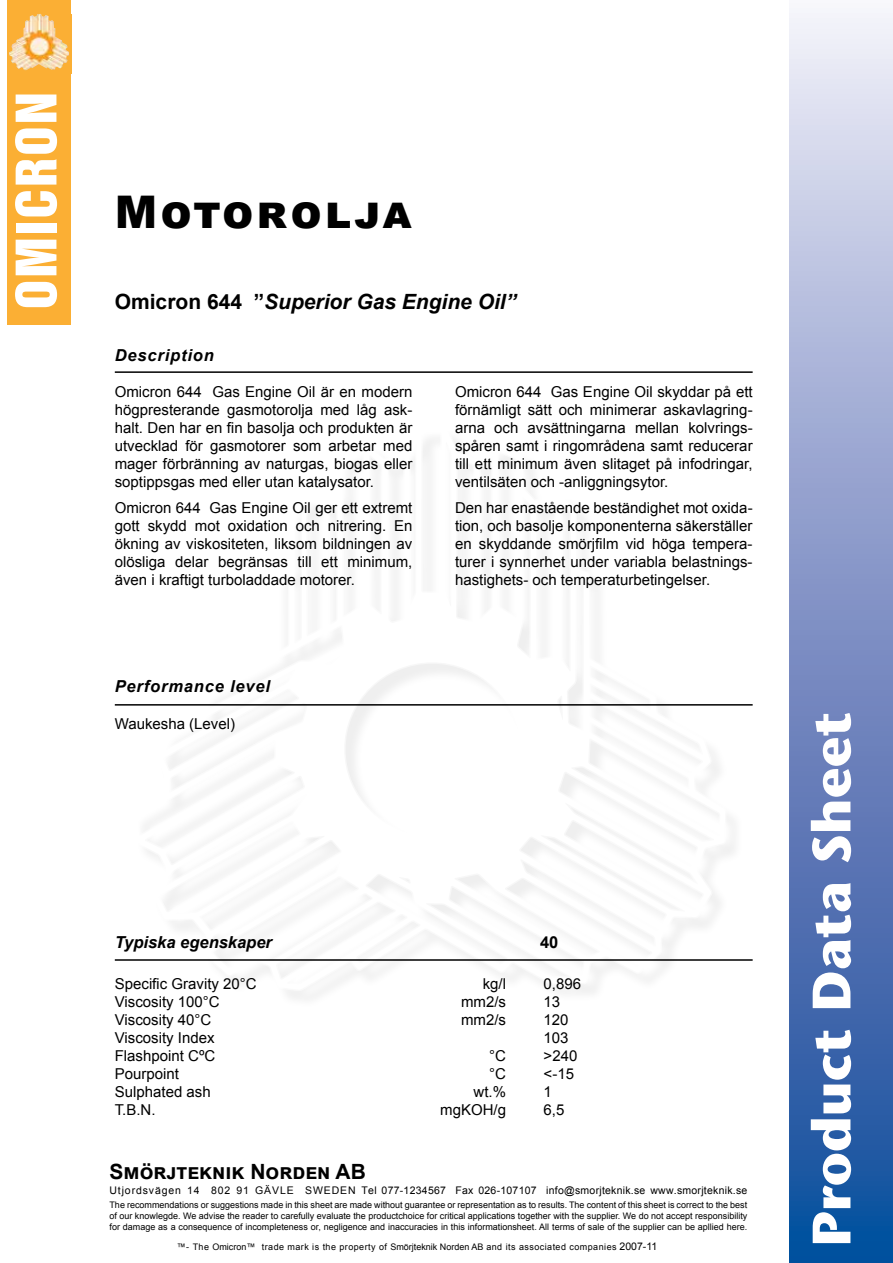
<style>
.page{position:relative;width:893px;height:1263px;background:#fff}
.page>*{position:absolute;margin:0;border:0;box-sizing:border-box;transform-origin:0 0}
.t1{font:700 54px "Stone Sans";color:#fff}
.t2{font:51px "Swiss 921 BT Regular A";letter-spacing:.04em;color:#fff;scale:1.04 1}
.t3{font:900 45px "Arial";letter-spacing:.07em;color:#000}
.t4{font:italic 700 21px "Arial";color:#000}
.t5{font:700 21px "Arial";color:#000}
.t6{font:italic 700 16.5px "Arial";letter-spacing:.05em;color:#000}
.t7{font:italic 700 16.5px "Arial";color:#000}
.t8{font:700 16.5px "Arial";color:#000}
.t9{font:15px/18px "Arial";color:#000;text-align:justify}
.t10{font:10.5px "Arial";letter-spacing:.025em;color:#000}
.t11{font:9px/10.8px "Arial";color:#000;text-align:justify}
.t12{font:9px "Arial";letter-spacing:.05em;color:#000}
.s1{font-style:normal}
.s2{font-size:10.5px}
</style>
<div class="page">
<svg style="left:145px;top:439px;width:582px;height:552px"></svg>
<svg style="left:789px;top:13px;width:104px;height:1250px;background:#7d94c6"></svg>
<div style="left:7px;top:0;width:64px;height:325px;background:#fbaf34"></div>
<img style="left:9px;top:14px;width:60px;height:56px">
<hr style="left:115px;top:704px;width:638px;height:2px;background:#000">
<hr style="left:115px;top:959px;width:638px;height:2px;background:#000">
<hr style="left:115px;top:371px;width:638px;height:2px;background:#000">
<h2 class="t2" style="left:3px;top:309px;width:210px;rotate:-90deg">OMICRON</h2>
<h3 class="t3" style="left:115px;top:179px;width:298px">Motorolja</h3>
<h3 class="t4" style="left:115px;top:287px;width:403px"><span class="s1">Omicron 644 ”</span>Superior Gas Engine Oil”</h3>
<p class="t6" style="left:115px;top:344px;width:101px">Description</p>
<p class="t9" style="left:115px;top:382px;width:299px">Omicron 644 Gas Engine Oil är en modern högpresterande gasmotorolja med låg ask&shy;halt. Den har en fin basolja och produkten är utvecklad för gasmotorer som arbetar med mager förbränning av naturgas, biogas eller soptippsgas med eller utan katalysator.</p>
<p class="t9" style="left:115px;top:499px;width:299px">Omicron 644 Gas Engine Oil ger ett extremt gott skydd mot oxidation och nitrering. En ökning av viskositeten, liksom bildningen av olösliga delar begränsas till ett minimum, även i kraftigt turboladdade motorer.</p>
<p class="t6" style="left:115px;top:676px;width:157px">Performance level</p>
<p class="t9" style="left:115px;top:714px;width:122px">Waukesha (Level)</p>
<p class="t9" style="left:455px;top:382px;width:299px">Omicron 644 Gas Engine Oil skyddar på ett förnämligt sätt och minimerar askavlagring&shy;arna och avsättningarna mellan kolvrings&shy;spåren samt i ringområdena samt reducerar till ett minimum även slitaget på infodringar, ventilsäten och -anliggningsytor.</p>
<p class="t9" style="left:455px;top:499px;width:299px">Den har enastående beständighet mot oxida&shy;tion, och basolje komponenterna säkerställer en skyddande smörjfilm vid höga tempera&shy;turer i synnerhet under variabla belastnings&shy;hastighets- och temperaturbetingelser.</p>
<p class="t7" style="left:115px;top:931px;width:159px">Typiska egenskaper</p>
<p class="t8" style="left:540px;top:930px;width:20px">40</p>
<p class="t9" style="left:544px;top:975px;width:39px;text-align:left">0,896<br>13<br>120<br>103 &gt;240 &lt;-15<br>1<br>6,5</p>
<p class="t9" style="left:115px;top:975px;width:143px;text-align:left">Specific Gravity 20°C<br>Viscosity 100°C<br>Viscosity 40°C<br>Viscosity Index<br>Flashpoint CºC<br>Pourpoint<br>Sulphated ash<br>T.B.N.</p>
<p class="t9" style="left:461px;top:975px;width:46px;text-indent:22px">kg/l mm2/s mm2/s</p>
<p class="t9" style="left:440px;top:1047px;width:67px;text-align:right">°C<br>°C<br>wt.% mgKOH/g</p>
<h3 class="t5" style="left:109px;top:1157px;width:258px">Smörjteknik Norden AB</h3>
<p class="t10" style="left:109px;top:1183px;width:639px">Utjordsvägen 14 802 91 GÄVLE SWEDEN Tel 077-1234567 Fax 026-107107 info@smorjteknik.se www.smorjteknik.se</p>
<p class="t11" style="left:109px;top:1199px;width:639px">The recommendations or suggestions made in this sheet are made without guarantee or representation as to results. The content of this sheet is correct to the best of our knowlegde. We advise the reader to carefully evaluate the productchoice for critical applications together with the supplier. We do not accept responsibility for damage as a consequence of incompleteness or, negligence and inaccuracies in this informationsheet. All terms of sale of the supplier can be apllied here.</p>
<p class="t12" style="left:177px;top:1241px;width:482px">™- The Omicron™ trade mark is the property of Smörjteknik Norden AB and its associated companies <span class="s2">2007-11</span></p>
<h1 class="t1" style="left:799px;top:1246px;width:536px;rotate:-90deg">Product Data Sheet</h1>
</div>
